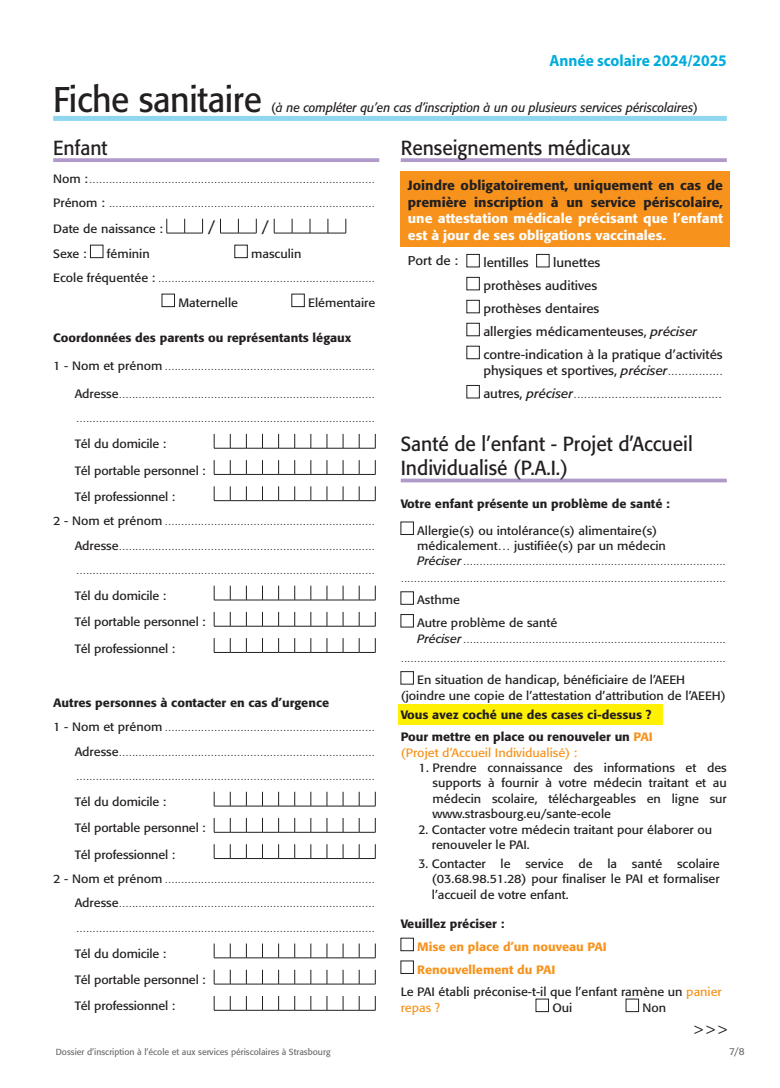
<style>
.page{position:relative;width:780px;height:1088px;background:#fff}
.page>*{position:absolute;margin:0;border:0;box-sizing:border-box;transform-origin:0 0}
.t1{font:35.38px "Formata";letter-spacing:-.01em;color:#231f20;scale:.95 1}
.t2{font:20.25px/24.5px "Formata";color:#231f20;scale:.95 1}
.t3{font:700 16.25px "Myriad Pro";color:#00acdd;scale:.95 1}
.t4{font:15.12px "Formata";color:#231f20}
.t5{font:500 13.25px/16.6px "Formata";color:#231f20;scale:1.05 1}
.t6{font:500 13.25px/16.6px "Formata";color:#fff;scale:1.05 1}
.t7{font:12.62px/23px "Formata";color:#231f20;scale:1.05 1}
.t8{font:italic 12.62px "Formata";color:#231f20;scale:.95 1}
.t9{font:300 12.62px "Avenir";color:#231f20;scale:1.05 1}
.t10{font:300 12px/24.4px "Avenir";color:#231f20;text-align:justify;scale:1.05 1}
.t11{font:12px/26.2px "Formata";color:#231f20;scale:1.05 1}
.t12{font:500 12px/22.5px "Formata";color:#231f20;scale:1.05 1}
.t13{font:500 12px "Formata";color:#f7931d;scale:1.05 1}
.t14{font:12px "Formata";color:#f7931d;scale:1.05 1}
.t15{font:10px "Formata";color:#6c6d70}
.t16{font:8.75px "Formata";color:#6c6d70}
.s1{font-style:normal}
.s2{font-family:"Formata";font-weight:400}
.s3{font-style:italic}
.s4{font-family:"Avenir";font-weight:300}
.s5{font-family:"Formata";font-weight:400;font-style:italic}
.s6{color:#f7931d}
.s7{font-size:12.62px}
</style>
<div class="page">
<div style="left:397px;top:705px;width:265px;height:20px;background:#fff101"></div>
<div style="left:53px;top:116px;width:673px;height:5px;background:#8ed7ef"></div>
<svg style="left:53px;top:158px;width:326px;height:4px"></svg>
<svg style="left:274px;top:219px;width:72px;height:15px"></svg>
<svg style="left:166px;top:219px;width:37px;height:15px"></svg>
<svg style="left:220px;top:219px;width:37px;height:15px"></svg>
<div style="left:90px;top:245px;width:13px;height:13px;border:1px solid #231f20"></div>
<div style="left:234px;top:245px;width:13px;height:13px;border:1px solid #231f20"></div>
<div style="left:162px;top:294px;width:13px;height:13px;border:1px solid #231f20"></div>
<svg style="left:214px;top:434px;width:162px;height:15px"></svg>
<svg style="left:214px;top:460px;width:162px;height:15px"></svg>
<svg style="left:214px;top:486px;width:162px;height:15px"></svg>
<svg style="left:214px;top:586px;width:162px;height:15px"></svg>
<svg style="left:214px;top:612px;width:162px;height:15px"></svg>
<svg style="left:214px;top:638px;width:162px;height:15px"></svg>
<svg style="left:214px;top:792px;width:162px;height:15px"></svg>
<svg style="left:214px;top:818px;width:162px;height:15px"></svg>
<svg style="left:214px;top:844px;width:162px;height:15px"></svg>
<svg style="left:214px;top:943px;width:162px;height:15px"></svg>
<svg style="left:214px;top:970px;width:162px;height:15px"></svg>
<svg style="left:214px;top:996px;width:162px;height:15px"></svg>
<svg style="left:400px;top:158px;width:326px;height:4px"></svg>
<hr style="left:400px;top:479px;width:326px;height:3px;background:#b09ac9">
<div style="left:400px;top:172px;width:330px;height:75px;background:#f7931d"></div>
<div style="left:536px;top:254px;width:13px;height:13px;border:1px solid #231f20"></div>
<div style="left:466px;top:300px;width:13px;height:13px;border:1px solid #231f20"></div>
<div style="left:466px;top:323px;width:13px;height:13px;border:1px solid #231f20"></div>
<div style="left:466px;top:346px;width:13px;height:13px;border:1px solid #231f20"></div>
<div style="left:400px;top:938px;width:13px;height:13px;border:1px solid #231f20"></div>
<h1 class="t1" style="left:53px;top:78px;width:221px">Fiche sanitaire</h1>
<h3 class="t3" style="left:549px;top:52px;width:188px">Année scolaire 2024/2025</h3>
<p class="t8" style="left:271px;top:100px;width:451px"><span class="s1">(</span>à ne compléter qu’en cas d’inscription à un ou plusieurs services périscolaires<span class="s1">)</span></p>
<h2 class="t2" style="left:53px;top:135px;width:59px">Enfant</h2>
<p class="t10" style="left:53px;top:166px;width:308px"><span class="s2">Nom :</span>.......................................................................................<br><span class="s2">Prénom :</span> .................................................................................</p>
<p class="t11" style="left:53px;top:216px;width:106px">Date de naissance :</p>
<p class="t4" style="left:208px;top:217px;width:8px">/</p>
<p class="t4" style="left:262px;top:217px;width:8px">/</p>
<p class="t11" style="left:53px;top:240px;width:33px">Sexe :</p>
<p class="t11" style="left:107px;top:240px;width:42px">féminin</p>
<p class="t11" style="left:251px;top:240px;width:49px">masculin</p>
<p class="t10" style="left:53px;top:266px;width:308px"><span class="s2">Ecole fréquentée :</span> ..................................................................</p>
<p class="t11" style="left:178px;top:289px;width:58px">Maternelle</p>
<p class="t11" style="left:308px;top:289px;width:65px">Elémentaire</p>
<p class="t12" style="left:53px;top:326px;width:285px">Coordonnées des parents ou représentants légaux</p>
<p class="t10" style="left:53px;top:353px;width:308px"><span class="s2">1 - Nom et prénom</span> ................................................................</p>
<p class="t10" style="left:75px;top:381px;width:287px"><span class="s2">Adresse</span>.............................................................................. ...........................................................................................</p>
<p class="t11" style="left:75px;top:431px;width:126px">Tél du domicile :<br>Tél portable personnel :<br>Tél professionnel :</p>
<p class="t10" style="left:75px;top:509px;width:287px;text-indent:-21px"><span class="s2">2 - Nom et prénom</span> ................................................................<br><span class="s2">Adresse</span>.............................................................................. ...........................................................................................</p>
<p class="t11" style="left:75px;top:583px;width:126px">Tél du domicile :<br>Tél portable personnel :<br>Tél professionnel :</p>
<p class="t12" style="left:53px;top:691px;width:264px">Autres personnes à contacter en cas d’urgence</p>
<p class="t10" style="left:75px;top:715px;width:287px;text-indent:-21px"><span class="s2">1 - Nom et prénom</span> ................................................................<br><span class="s2">Adresse</span>.............................................................................. ...........................................................................................</p>
<p class="t11" style="left:75px;top:789px;width:126px">Tél du domicile :<br>Tél portable personnel :<br>Tél professionnel :</p>
<p class="t10" style="left:75px;top:867px;width:287px;text-indent:-21px"><span class="s2">2 - Nom et prénom</span> ................................................................<br><span class="s2">Adresse</span>.............................................................................. ...........................................................................................</p>
<p class="t11" style="left:75px;top:940px;width:126px">Tél du domicile :<br>Tél portable personnel :<br>Tél professionnel :</p>
<h2 class="t2" style="left:400px;top:135px;width:243px">Renseignements médicaux</h2>
<p class="t5" style="left:408px;top:177px;width:301px">Joindre obligatoirement, uniquement en cas de première inscription à un service périscolaire,</p>
<p class="t6" style="left:408px;top:210px;width:301px">une attestation médicale précisant que l’enfant est à jour de ses obligations vaccinales.</p>
<p class="t7" style="left:408px;top:249px;width:49px">Port de :</p>
<p class="t7" style="left:483px;top:251px;width:45px">lentilles</p>
<p class="t7" style="left:483px;top:251px;width:229px;text-indent:70px">lunettes<br>prothèses auditives<br>prothèses dentaires<br>allergies médicamenteuses, <span class="s3">préciser </span>contre-indication à la pratique d’activités</p>
<p class="t7" style="left:483px;top:359px;width:229px">physiques et sportives, <span class="s3">préciser</span><span class="s4">................</span></p>
<p class="t9" style="left:483px;top:386px;width:228px"><span class="s2">autres,</span> <span class="s5">préciser</span>...........................................</p>
<h2 class="t2" style="left:400px;top:431px;width:309px">Santé de l’enfant - Projet d’Accueil<br>Individualisé (P.A.I.)</h2>
<p class="t12" style="left:400px;top:493px;width:258px">Votre enfant présente un problème de santé :</p>
<p class="t11" style="left:417px;top:523px;width:238px;line-height:15.4px">Allergie(s) ou intolérance(s) alimentaire(s) médicalement… justifiée(s) par un médecin</p>
<p class="t10" style="left:401px;top:553px;width:311px;line-height:16.2px;text-align:right"><span class="s5">Préciser</span>................................................................................ ...................................................................................................</p>
<p class="t11" style="left:417px;top:589px;width:135px;line-height:22.8px">Asthme<br>Autre problème de santé</p>
<p class="t10" style="left:401px;top:629px;width:311px;line-height:19px;text-align:right"><span class="s5">Préciser</span>................................................................................ ...................................................................................................</p>
<p class="t11" style="left:401px;top:672px;width:311px;line-height:15.4px;text-indent:17px">En situation de handicap, bénéficiaire de l’AEEH (joindre une copie de l’attestation d’attribution de l’AEEH)</p>
<p class="t12" style="left:401px;top:703px;width:241px">Vous avez coché une des cases ci-dessus ?<br>Pour mettre en place ou renouveler un <span class="s6">PAI</span></p>
<p class="t14" style="left:400px;top:745px;width:170px">(Projet d’Accueil Individualisé) :</p>
<p class="t11" style="left:432px;top:760px;width:282px;line-height:15.4px;text-align:justify;text-indent:-14px">1. Prendre connaissance des informations et des supports à fournir à votre médecin traitant et au médecin scolaire, téléchargeables en ligne sur www.strasbourg.eu/sante-ecole</p>
<p class="t11" style="left:432px;top:821px;width:268px;line-height:15.4px;text-indent:-13px"><span class="s7">2.</span> Contacter votre médecin traitant pour élaborer ou renouveler le PAI.</p>
<p class="t11" style="left:432px;top:856px;width:275px;line-height:15.4px;text-align:justify;text-indent:-13px"><span class="s7">3.</span> Contacter le service de la santé scolaire (03.68.98.51.28) pour finaliser le PAI et formaliser l’accueil de votre enfant.</p>
<p class="t12" style="left:401px;top:912px;width:100px">Veuillez préciser :</p>
<p class="t13" style="left:417px;top:939px;width:182px">Mise en place d’un nouveau PAI</p>
<p class="t13" style="left:417px;top:962px;width:133px">Renouvellement du PAI</p>
<p class="t11" style="left:401px;top:979px;width:307px">Le PAI établi préconise-t-il que l’enfant ramène un <span class="s6">panier</span></p>
<p class="t14" style="left:401px;top:1000px;width:39px">repas ?</p>
<p class="t11" style="left:552px;top:994px;width:21px">Oui</p>
<p class="t11" style="left:642px;top:994px;width:24px">Non</p>
<p class="t11" style="left:694px;top:1017px;width:32px">&gt; &gt; &gt;</p>
<p class="t16" style="left:56px;top:1046px;width:276px">Dossier d’inscription à l’école et aux services périscolaires à Strasbourg</p>
<p class="t15" style="left:729px;top:1045px;width:17px">7/8</p>
</div>
